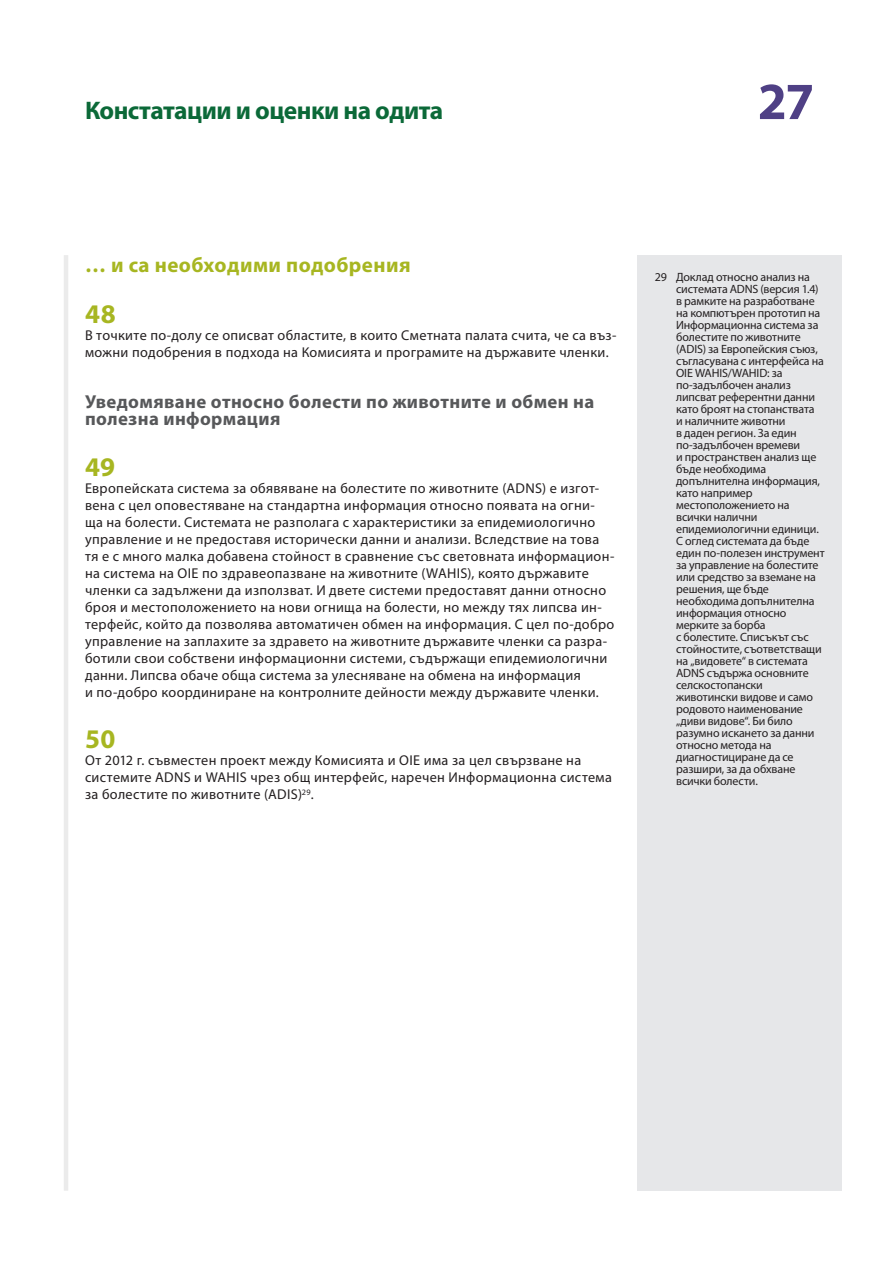
<style>
.page{position:relative;width:893px;height:1263px;background:#fff}
.page>*{position:absolute;margin:0;border:0;box-sizing:border-box;transform-origin:0 0}
.t1{font:700 52.5px "Myriad Pro";color:#4f4085}
.E_05_-_CHAP__1__TEXT{font:700 27px "Myriad Pro";color:#a7b621}
.t2{font:700 25.5px "Myriad Pro";letter-spacing:-.02em;color:#0b6938}
.E_02_-_CHAP__TITRE_C{font:700 21px "Myriad Pro";letter-spacing:.02em;color:#a7b621}
.E_03_-_CHAP__TITRE_A{font:700 18.75px/17px "Myriad Pro";letter-spacing:.02em;color:#57585a}
.E_05_-_CHAP__1__TEXT-2{font:14.25px/17px "Myriad Pro";letter-spacing:.025em;color:#231f20}
.E_08_-_CHAP__FOOTNOT{font:12px/12px "Myriad Pro";letter-spacing:-.01em;color:#231f20}
</style>
<div class="page">
<hr style="left:64px;top:255px;width:4px;height:936px;background:#ebebeb">
<div style="left:638px;top:255px;width:204px;height:936px;background:#e6e7e9"></div>
<h3 class="t2" style="left:85px;top:94px;width:360px">Констатации и оценки на одита</h3>
<h1 class="t1" style="left:758px;top:67px;width:58px">27</h1>
<p class="E_02_-_CHAP__TITRE_C" style="left:85px;top:251px;width:327px">… и са необходими подобрения</p>
<p class="E_05_-_CHAP__1__TEXT" style="left:85px;top:296px;width:32px">48</p>
<p class="E_05_-_CHAP__1__TEXT-2" style="left:85px;top:327px;width:533px">В точките по-долу се описват областите, в които Сметната палата счита, че са въз&shy;можни подобрения в подхода на Комисията и програмите на държавите членки.</p>
<p class="E_03_-_CHAP__TITRE_A" style="left:85px;top:393px;width:511px">Уведомяване относно болести по животните и обмен на полезна информация</p>
<p class="E_05_-_CHAP__1__TEXT" style="left:85px;top:450px;width:32px">49</p>
<p class="E_05_-_CHAP__1__TEXT-2" style="left:85px;top:480px;width:531px">Европейската система за обявяване на болестите по животните (ADNS) е изгот&shy;вена с цел оповестяване на стандартна информация относно появата на огни&shy;ща на болести. Системата не разполага с характеристики за епидемиологично управление и не предоставя исторически данни и анализи. Вследствие на това тя е с много малка добавена стойност в сравнение със световната информацион&shy;на система на OIE по здравеопазване на животните (WAHIS), която държавите членки са задължени да използват. И двете системи предоставят данни относно броя и местоположението на нови огнища на болести, но между тях липсва ин&shy;терфейс, който да позволява автоматичен обмен на информация. С цел по-добро управление на заплахите за здравето на животните държавите членки са разра&shy;ботили свои собствени информационни системи, съдържащи епидемиологични данни. Липсва обаче обща система за улесняване на обмена на информация<br>и по-добро координиране на контролните дейности между държавите членки.</p>
<p class="E_05_-_CHAP__1__TEXT" style="left:85px;top:722px;width:32px">50</p>
<p class="E_05_-_CHAP__1__TEXT-2" style="left:85px;top:752px;width:528px">От 2012 г. съвместен проект между Комисията и OIE има за цел свързване на системите ADNS и WAHIS чрез общ интерфейс, наречен Информационна система за болестите по животните (ADIS)<sup>29</sup>.</p>
<p class="E_08_-_CHAP__FOOTNOT" style="left:676px;top:271px;width:150px;text-indent:-21px">29 Доклад относно анализ на системата ADNS (версия 1.4) в рамките на разработване на компютърен прототип на<br>Информационна система за болестите по животните (ADIS) за Европейския съюз, съгласувана с интерфейса на<br>OIE WAHIS/WAHID: за по-задълбочен анализ липсват референтни данни като броят на стопанствата<br>и наличните животни<br>в даден регион. За един по-задълбочен времеви<br>и пространствен анализ ще бъде необходима допълнителна информация, като например местоположението на всички налични епидемиологични единици.<br>С оглед системата да бъде един по-полезен инструмент за управление на болестите или средство за вземане на решения, ще бъде необходима допълнителна информация относно мерките за борба<br>с болестите. Списъкът със стойностите, съответстващи на „видовете“ в системата<br>ADNS съдържа основните селскостопански животински видове и само родовото наименование „диви видове“. Би било разумно искането за данни относно метода на диагностициране да се разшири, за да обхване всички болести.</p>
</div>
